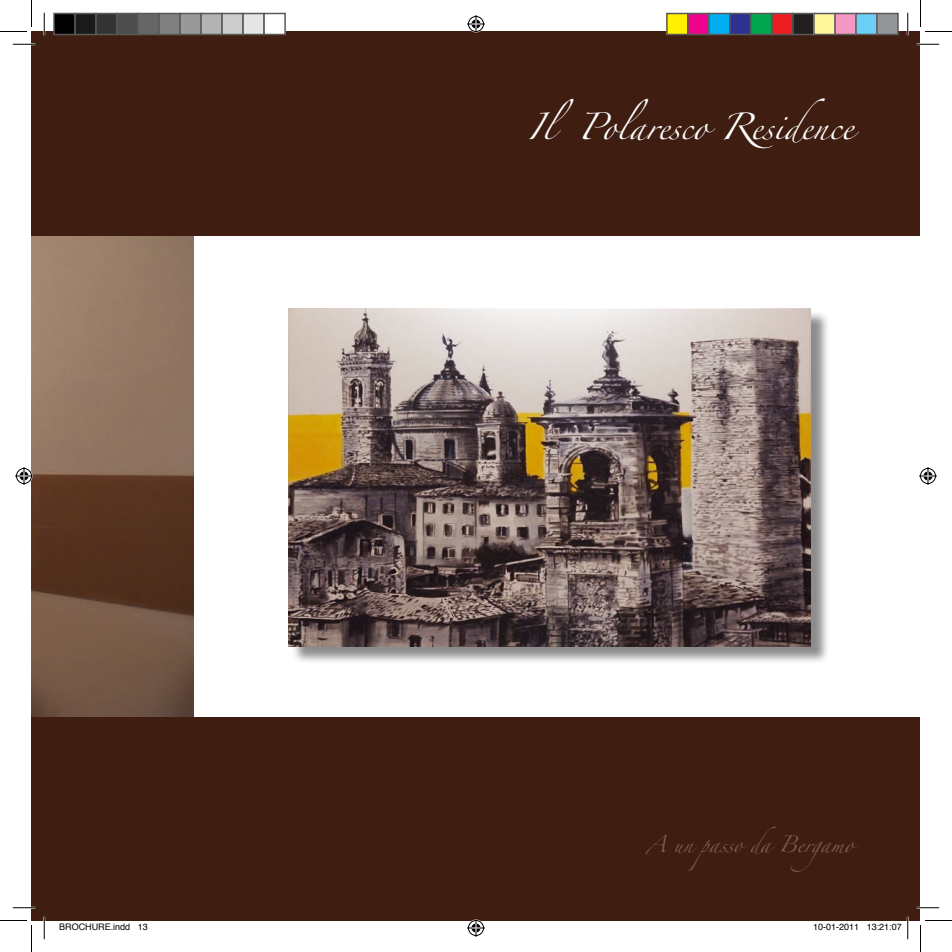
<style>
.page{position:relative;width:952px;height:952px;background:#fff}
.page>*{position:absolute;margin:0;border:0;box-sizing:border-box;transform-origin:0 0}
.t1{font:24px "Zapfino";color:#fff}
.t2{font:15px "Zapfino";color:#7a5e52}
.t3{font:9px "Helvetica";color:#000}
</style>
<div class="page">
<img style="left:31px;top:224px;width:162px;height:509px">
<div style="left:32px;top:716px;width:888px;height:204px;background:#3f1d11"></div>
<div style="left:32px;top:32px;width:888px;height:204px;background:#3f1d11"></div>
<div style="left:291px;top:310px;width:539px;height:355px;background:#1a171c;opacity:.5"></div>
<img style="left:288px;top:308px;width:523px;height:338px">
<hr style="left:13px;top:43px;width:22px;height:2px;background:#fff">
<hr style="left:916px;top:43px;width:23px;height:2px;background:#fff">
<hr style="left:13px;top:906px;width:22px;height:2px;background:#fff">
<hr style="left:916px;top:906px;width:23px;height:2px;background:#fff">
<hr style="left:43px;top:13px;width:2px;height:22px;background:#fff">
<hr style="left:43px;top:916px;width:2px;height:23px;background:#fff">
<hr style="left:906px;top:13px;width:2px;height:22px;background:#fff">
<svg style="left:13px;top:44px;width:22px;height:1px"></svg>
<svg style="left:916px;top:44px;width:23px;height:1px"></svg>
<svg style="left:13px;top:907px;width:22px;height:1px"></svg>
<svg style="left:916px;top:907px;width:23px;height:1px"></svg>
<svg style="left:44px;top:13px;width:1px;height:22px"></svg>
<svg style="left:44px;top:916px;width:1px;height:23px"></svg>
<svg style="left:907px;top:13px;width:1px;height:22px"></svg>
<svg style="left:0;top:0;width:32px;height:32px"></svg>
<svg style="left:0;top:920px;width:32px;height:32px"></svg>
<svg style="left:920px;top:0;width:32px;height:32px"></svg>
<svg style="left:920px;top:920px;width:32px;height:32px"></svg>
<svg style="left:467px;top:15px;width:18px;height:18px"></svg>
<svg style="left:467px;top:919px;width:18px;height:18px"></svg>
<svg style="left:15px;top:467px;width:18px;height:18px"></svg>
<svg style="left:919px;top:467px;width:18px;height:18px"></svg>
<div style="left:54px;top:14px;width:21px;height:21px;background:#000"></div>
<div style="left:53px;top:13px;width:23px;height:22px;border:2px solid #595959"></div>
<div style="left:75px;top:14px;width:21px;height:21px;background:#1a1a1a"></div>
<div style="left:74px;top:13px;width:23px;height:22px;border:2px solid #595959"></div>
<div style="left:96px;top:14px;width:21px;height:21px;background:#333"></div>
<div style="left:95px;top:13px;width:23px;height:22px;border:2px solid #595959"></div>
<div style="left:117px;top:14px;width:21px;height:21px;background:#4d4d4d"></div>
<div style="left:116px;top:13px;width:23px;height:22px;border:2px solid #595959"></div>
<div style="left:138px;top:14px;width:21px;height:21px;background:#666"></div>
<div style="left:137px;top:13px;width:23px;height:22px;border:2px solid #595959"></div>
<div style="left:159px;top:14px;width:21px;height:21px;background:#808080"></div>
<div style="left:158px;top:13px;width:23px;height:22px;border:2px solid #595959"></div>
<div style="left:180px;top:14px;width:21px;height:21px;background:#999"></div>
<div style="left:179px;top:13px;width:23px;height:22px;border:2px solid #595959"></div>
<div style="left:201px;top:14px;width:21px;height:21px;background:#b3b3b3"></div>
<div style="left:200px;top:13px;width:23px;height:22px;border:2px solid #595959"></div>
<div style="left:222px;top:14px;width:21px;height:21px;background:#ccc"></div>
<div style="left:221px;top:13px;width:23px;height:22px;border:2px solid #595959"></div>
<div style="left:243px;top:14px;width:21px;height:21px;background:#e6e6e6"></div>
<div style="left:242px;top:13px;width:23px;height:22px;border:2px solid #595959"></div>
<div style="left:263px;top:13px;width:23px;height:22px;border:2px solid #595959"></div>
<div style="left:667px;top:14px;width:21px;height:21px;background:#fff101"></div>
<div style="left:666px;top:13px;width:22px;height:22px;border:2px solid #595959"></div>
<div style="left:688px;top:14px;width:21px;height:21px;background:#ed028c"></div>
<div style="left:687px;top:13px;width:22px;height:22px;border:2px solid #595959"></div>
<div style="left:709px;top:14px;width:21px;height:21px;background:#00aeef"></div>
<div style="left:708px;top:13px;width:22px;height:22px;border:2px solid #595959"></div>
<div style="left:730px;top:14px;width:21px;height:21px;background:#2e3092"></div>
<div style="left:729px;top:13px;width:22px;height:22px;border:2px solid #595959"></div>
<div style="left:751px;top:14px;width:21px;height:21px;background:#00a54f"></div>
<div style="left:750px;top:13px;width:22px;height:22px;border:2px solid #595959"></div>
<div style="left:772px;top:14px;width:21px;height:21px;background:#ee1d23"></div>
<div style="left:771px;top:13px;width:22px;height:22px;border:2px solid #595959"></div>
<div style="left:793px;top:14px;width:21px;height:21px;background:#231f20"></div>
<div style="left:792px;top:13px;width:22px;height:22px;border:2px solid #595959"></div>
<div style="left:814px;top:14px;width:21px;height:21px;background:#fff79a"></div>
<div style="left:813px;top:13px;width:22px;height:22px;border:2px solid #595959"></div>
<div style="left:835px;top:14px;width:21px;height:21px;background:#f499c2"></div>
<div style="left:834px;top:13px;width:22px;height:22px;border:2px solid #595959"></div>
<div style="left:856px;top:14px;width:21px;height:21px;background:#6bcff6"></div>
<div style="left:855px;top:13px;width:22px;height:22px;border:2px solid #595959"></div>
<div style="left:877px;top:14px;width:21px;height:21px;background:#939598"></div>
<div style="left:876px;top:13px;width:22px;height:22px;border:2px solid #595959"></div>
<svg style="left:867px;top:916px;width:41px;height:23px"></svg>
<h1 class="t1" style="left:527px;top:117px;width:328px">Il Polaresco Residence</h1>
<h2 class="t2" style="left:646px;top:838px;width:209px">A un passo da Bergamo</h2>
<p class="t3" style="left:59px;top:920px;width:90px">BROCHURE.indd 13</p>
<p class="t3" style="left:813px;top:920px;width:90px">10-01-2011 13:21:07</p>
</div>
